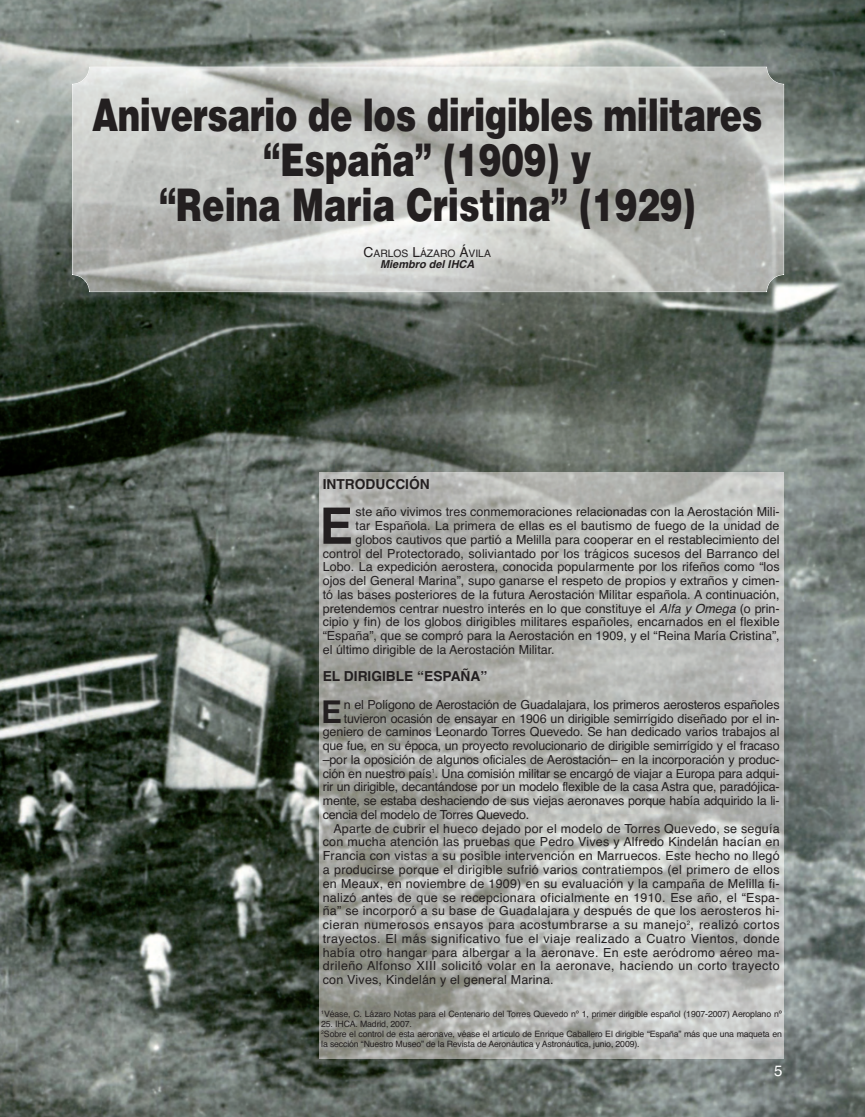
<style>
.page{position:relative;width:865px;height:1117px;background:#fff}
.page>*{position:absolute;margin:0;border:0;box-sizing:border-box;transform-origin:0 0}
.t1{font:700 50.25px "Helvetica";color:#231f20}
.t2{font:900 45px/45px "Helvetica";letter-spacing:-.015em;color:#231f20;text-align:center;scale:.75 1}
.t3{font:700 31.38px "Helvetica";color:#231f20}
.t4{font:15px "Helvetica";color:#fff}
.t5{font:700 13.75px "Helvetica";color:#231f20}
.t6{font:12.5px "Helvetica";color:#231f20}
.t7{font:12.5px "Helvetica";letter-spacing:.035em;color:#231f20}
.t8{font:12.5px "Helvetica";letter-spacing:.02em;color:#231f20}
.t9{font:12.5px "Helvetica";letter-spacing:.03em;color:#231f20}
.t10{font:italic 700 11px "Helvetica";color:#231f20}
.t11{font:10.25px "Helvetica";color:#231f20}
.t12{font:8.75px/10px "Helvetica";letter-spacing:-.015em;color:#231f20}
.s1{font-size:13.75px}
.s2{font-style:italic}
</style>
<div class="page">
<img style="left:0;top:0;width:865px;height:1116px">
<img style="left:73px;top:67px;width:710px;height:224px">
<div style="left:72px;top:67px;width:712px;height:225px;border:1px solid #fff;border-radius:17px"></div>
<img style="left:319px;top:473px;width:464px;height:584px">
<p class="t2" style="left:92px;top:96px;width:895px">Aniversario de los dirigibles militares “España” (1909) y<br>“Reina Maria Cristina” (1929)</p>
<p class="t11" style="left:363px;top:249px;width:129px"><span class="s1">C</span>ARLOS <span class="s1">L</span>ÁZARO <span class="s1">Á</span>VILA</p>
<p class="t10" style="left:380px;top:260px;width:96px">Miembro del IHCA</p>
<p class="t5" style="left:323px;top:478px;width:108px">INTRODUCCIÓN</p>
<p class="t1" style="left:319px;top:507px;width:35px">E</p>
<p class="t6" style="left:355px;top:507px;width:425px">ste año vivimos tres conmemoraciones relacionadas con la Aerostación Mili-</p>
<p class="t6" style="left:355px;top:521px;width:425px">tar Española. La primera de ellas es el bautismo de fuego de la unidad de</p>
<p class="t6" style="left:355px;top:534px;width:425px">globos cautivos que partió a Melilla para cooperar en el restablecimiento del</p>
<p class="t6" style="left:323px;top:548px;width:458px">control del Protectorado, soliviantado por los trágicos sucesos del Barranco del</p>
<p class="t6" style="left:323px;top:562px;width:458px">Lobo. La expedición aerostera, conocida popularmente por los rifeños como “los</p>
<p class="t6" style="left:323px;top:576px;width:458px">ojos del General Marina”, supo ganarse el respeto de propios y extraños y cimen-</p>
<p class="t6" style="left:323px;top:589px;width:458px">tó las bases posteriores de la futura Aerostación Militar española. A continuación,</p>
<p class="t6" style="left:323px;top:603px;width:458px">pretendemos centrar nuestro interés en lo que constituye el <span class="s2">Alfa y Omega</span> (o prin-</p>
<p class="t6" style="left:323px;top:617px;width:458px">cipio y fin) de los globos dirigibles militares españoles, encarnados en el flexible</p>
<p class="t6" style="left:323px;top:631px;width:458px">“España”, que se compró para la Aerostación en 1909, y el “Reina María Cristina”,</p>
<p class="t6" style="left:323px;top:644px;width:233px">el último dirigible de la Aerostación Militar.</p>
<p class="t5" style="left:323px;top:671px;width:166px">EL DIRIGIBLE “ESPAÑA”</p>
<p class="t3" style="left:321px;top:700px;width:22px">E</p>
<p class="t6" style="left:344px;top:699px;width:437px">n el Polígono de Aerostación de Guadalajara, los primeros aerosteros españoles</p>
<p class="t6" style="left:344px;top:713px;width:437px">tuvieron ocasión de ensayar en 1906 un dirigible semirrígido diseñado por el in-</p>
<p class="t6" style="left:323px;top:727px;width:458px">geniero de caminos Leonardo Torres Quevedo. Se han dedicado varios trabajos al</p>
<p class="t6" style="left:323px;top:741px;width:458px">que fue, en su época, un proyecto revolucionario de dirigible semirrígido y el fracaso</p>
<p class="t6" style="left:323px;top:754px;width:458px">–por la oposición de algunos oficiales de Aerostación– en la incorporación y produc-</p>
<p class="t6" style="left:323px;top:768px;width:458px">ción en nuestro país<sup>1</sup>. Una comisión militar se encargó de viajar a Europa para adqui-</p>
<p class="t6" style="left:323px;top:782px;width:458px">rir un dirigible, decantándose por un modelo flexible de la casa Astra que, paradójica-</p>
<p class="t6" style="left:323px;top:796px;width:458px">mente, se estaba deshaciendo de sus viejas aeronaves porque había adquirido la li-</p>
<p class="t6" style="left:323px;top:809px;width:208px">cencia del modelo de Torres Quevedo.</p>
<p class="t6" style="left:333px;top:823px;width:448px">Aparte de cubrir el hueco dejado por el modelo de Torres Quevedo, se seguía</p>
<p class="t6" style="left:323px;top:837px;width:458px">con mucha atención las pruebas que Pedro Vives y Alfredo Kindelán hacían en</p>
<p class="t6" style="left:323px;top:851px;width:458px">Francia con vistas a su posible intervención en Marruecos. Este hecho no llegó</p>
<p class="t6" style="left:323px;top:864px;width:458px">a producirse porque el dirigible sufrió varios contratiempos (el primero de ellos</p>
<p class="t6" style="left:323px;top:878px;width:458px">en Meaux, en noviembre de 1909) en su evaluación y la campaña de Melilla fi-</p>
<p class="t8" style="left:323px;top:892px;width:458px">nalizó antes de que se recepcionara oficialmente en 1910. Ese año, el “Espa-</p>
<p class="t6" style="left:323px;top:906px;width:458px">ña” se incorporó a su base de Guadalajara y después de que los aerosteros hi-</p>
<p class="t7" style="left:323px;top:919px;width:458px">cieran numerosos ensayos para acostumbrarse a su manejo<sup>2</sup>, realizó cortos</p>
<p class="t9" style="left:323px;top:933px;width:458px">trayectos. El más significativo fue el viaje realizado a Cuatro Vientos, donde</p>
<p class="t8" style="left:323px;top:947px;width:458px">había otro hangar para albergar a la aeronave. En este aeródromo aéreo ma-</p>
<p class="t7" style="left:323px;top:961px;width:458px">drileño Alfonso XIII solicitó volar en la aeronave, haciendo un corto trayecto</p>
<p class="t6" style="left:323px;top:974px;width:232px">con Vives, Kindelán y el general Marina.</p>
<p class="t12" style="left:321px;top:1009px;width:462px"><sup>1</sup>Véase, C. Lázaro Notas para el Centenario del Torres Quevedo nº 1, primer dirigible español (1907-2007) Aeroplano nº</p>
<p class="t12" style="left:321px;top:1019px;width:462px">25. IHCA. Madrid, 2007.<br><sup>2</sup>Sobre el control de esta aeronave, véase el artículo de Enrique Caballero El dirigible “España” más que una maqueta en la sección “Nuestro Museo” de la Revista de Aeronáutica y Astronáutica, junio, 2009).</p>
<p class="t4" style="left:774px;top:1064px;width:10px">5</p>
</div>
